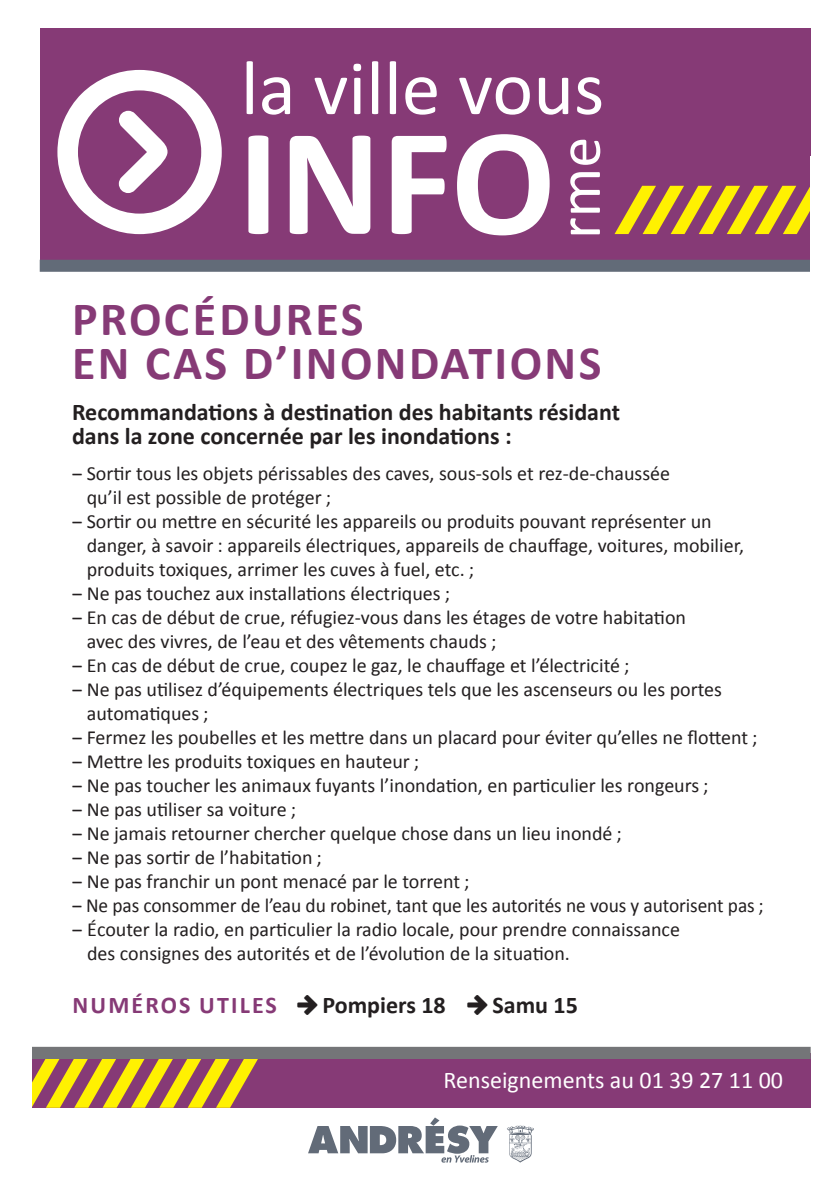
<style>
.page{position:relative;width:840px;height:1191px;background:#fff}
.page>*{position:absolute;margin:0;border:0;box-sizing:border-box;transform-origin:0 0}
.t1{font:700 48px "Calibri";letter-spacing:.05em;color:#863a76}
.t2{font:700 24px "Calibri";color:#231f20}
.t3{font:24px "Calibri";color:#fff}
.t4{font:700 24px "Calibri";letter-spacing:.09em;color:#863a76}
.t5{font:20px/24px "Calibri";color:#231f20}
</style>
<div class="page">
<div style="left:40px;top:28px;width:770px;height:238px;background:#863a76"></div>
<div style="left:40px;top:260px;width:770px;height:12px;background:#626b78"></div>
<svg style="left:614px;top:186px;width:196px;height:48px"></svg>
<div style="left:248px;top:135px;width:20px;height:99px;background:#fff"></div>
<svg style="left:289px;top:136px;width:81px;height:98px"></svg>
<svg style="left:391px;top:136px;width:55px;height:98px"></svg>
<svg style="left:457px;top:134px;width:92px;height:101px"></svg>
<svg style="left:246px;top:61px;width:7px;height:53px"></svg>
<svg style="left:262px;top:77px;width:28px;height:38px"></svg>
<svg style="left:314px;top:78px;width:33px;height:36px"></svg>
<svg style="left:353px;top:64px;width:8px;height:50px"></svg>
<svg style="left:372px;top:61px;width:6px;height:53px"></svg>
<svg style="left:389px;top:61px;width:7px;height:53px"></svg>
<svg style="left:405px;top:77px;width:31px;height:38px"></svg>
<svg style="left:459px;top:77px;width:70px;height:38px"></svg>
<svg style="left:538px;top:78px;width:30px;height:37px"></svg>
<svg style="left:577px;top:77px;width:24px;height:38px"></svg>
<svg style="left:570px;top:172px;width:29px;height:62px"></svg>
<svg style="left:570px;top:140px;width:30px;height:25px"></svg>
<svg style="left:57px;top:70px;width:165px;height:164px"></svg>
<svg style="left:507px;top:1125px;width:26px;height:37px"></svg>
<svg style="left:308px;top:1117px;width:189px;height:45px"></svg>
<div style="left:32px;top:1052px;width:778px;height:55px;background:#863a76"></div>
<div style="left:32px;top:1046px;width:778px;height:13px;background:#747578"></div>
<svg style="left:32px;top:1059px;width:226px;height:48px"></svg>
<p class="t1" style="left:72px;top:288px;width:293px">PROCÉDURES</p>
<p class="t1" style="left:72px;top:332px;width:530px">EN CAS D’INONDATIONS</p>
<p class="t2" style="left:72px;top:397px;width:549px">Recommandations à destination des habitants résidant</p>
<p class="t2" style="left:72px;top:421px;width:441px">dans la zone concernée par les inondations :</p>
<p class="t5" style="left:87px;top:461px;width:584px;text-indent:-15px">‒ Sortir tous les objets périssables des caves, sous-sols et rez-de-chaussée qu’il est possible de protéger ;</p>
<p class="t5" style="left:87px;top:509px;width:658px;text-indent:-15px">‒ Sortir ou mettre en sécurité les appareils ou produits pouvant représenter un danger, à savoir : appareils électriques, appareils de chauffage, voitures, mobilier, produits toxiques, arrimer les cuves à fuel, etc. ;</p>
<p class="t5" style="left:72px;top:581px;width:379px">‒ Ne pas touchez aux installations électriques ;</p>
<p class="t5" style="left:87px;top:605px;width:600px;text-indent:-15px">‒ En cas de début de crue, réfugiez-vous dans les étages de votre habitation avec des vivres, de l’eau et des vêtements chauds ;</p>
<p class="t5" style="left:72px;top:653px;width:558px">‒ En cas de début de crue, coupez le gaz, le chauffage et l’électricité ;</p>
<p class="t5" style="left:87px;top:677px;width:636px;text-indent:-15px">‒ Ne pas utilisez d’équipements électriques tels que les ascenseurs ou les portes automatiques ;</p>
<p class="t5" style="left:72px;top:725px;width:686px">‒ Fermez les poubelles et les mettre dans un placard pour éviter qu’elles ne flottent ;</p>
<p class="t5" style="left:72px;top:749px;width:348px">‒ Mettre les produits toxiques en hauteur ;</p>
<p class="t5" style="left:72px;top:773px;width:637px">‒ Ne pas toucher les animaux fuyants l’inondation, en particulier les rongeurs ;</p>
<p class="t5" style="left:72px;top:797px;width:225px">‒ Ne pas utiliser sa voiture ;</p>
<p class="t5" style="left:72px;top:821px;width:551px">‒ Ne jamais retourner chercher quelque chose dans un lieu inondé ;</p>
<p class="t5" style="left:72px;top:845px;width:251px">‒ Ne pas sortir de l’habitation ;</p>
<p class="t5" style="left:72px;top:869px;width:399px">‒ Ne pas franchir un pont menacé par le torrent ;</p>
<p class="t5" style="left:72px;top:893px;width:692px">‒ Ne pas consommer de l’eau du robinet, tant que les autorités ne vous y autorisent pas ;</p>
<p class="t5" style="left:87px;top:917px;width:594px;text-indent:-15px">‒ Écouter la radio, en particulier la radio locale, pour prendre connaissance des consignes des autorités et de l’évolution de la situation.</p>
<p class="t4" style="left:72px;top:989px;width:206px">NUMÉROS UTILES</p>
<p class="t2" style="left:322px;top:989px;width:125px">Pompiers 18</p>
<p class="t2" style="left:492px;top:989px;width:87px">Samu 15</p>
<p class="t3" style="left:443px;top:1065px;width:341px">Renseignements au 01 39 27 11 00</p>
</div>
